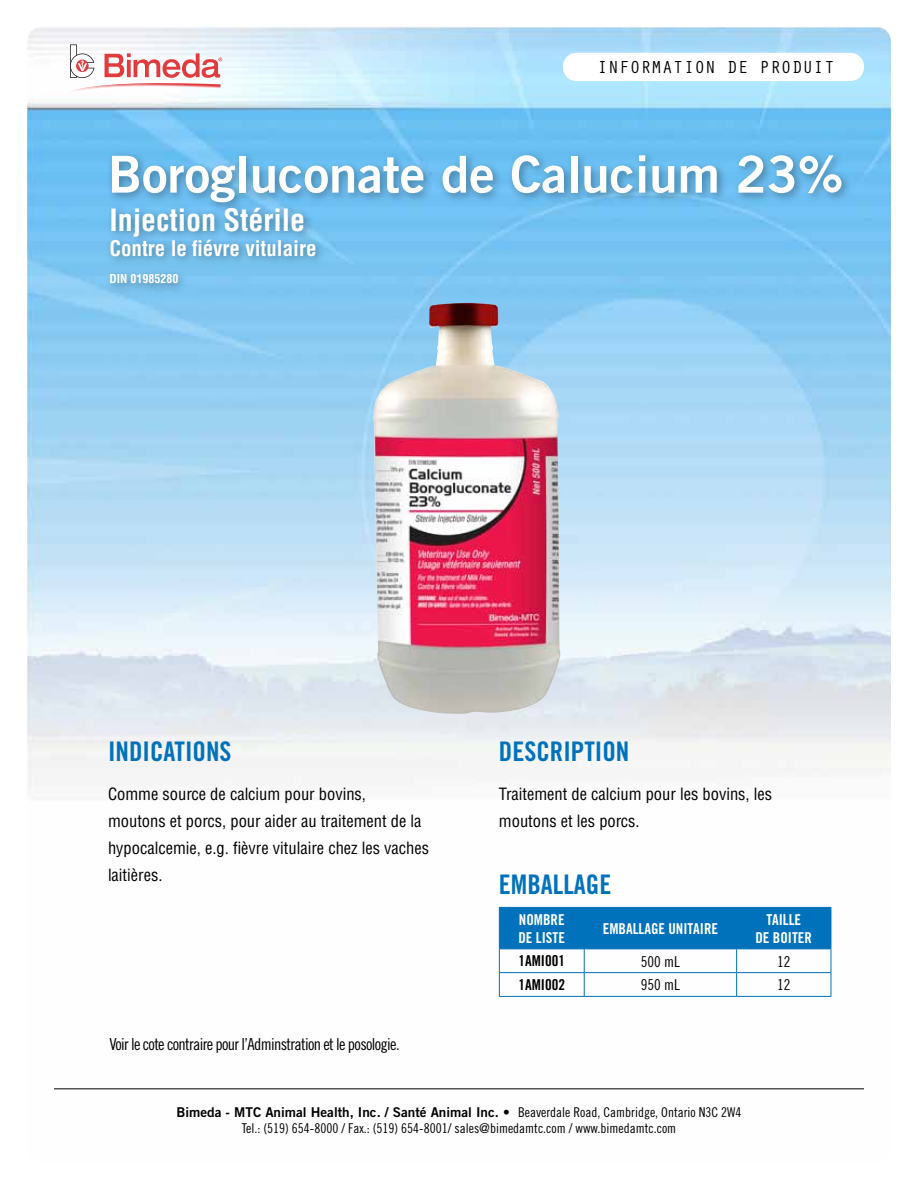
<style>
.page{position:relative;width:918px;height:1188px;background:#fff}
.page>*{position:absolute;margin:0;border:0;box-sizing:border-box;transform-origin:0 0}
.t1{font:51px "Trade Gothic Bold Two";color:#fff}
.t2{font:700 condensed 30px "Helvetica";color:#fff}
.t3{font:27px "Trade Gothic Bold Cond Twenty";color:#0071bb}
.t4{font:700 condensed 21px "Helvetica";color:#fff}
.t5{font:18px "Orator Std";color:#000}
.t6{font:condensed 16.5px/27px "Helvetica";color:#000}
.t7{font:16.5px "Trade Gothic Cond Eighteen";letter-spacing:-.04em;color:#000}
.t8{font:15px/18px "Trade Gothic Bold Cond Twenty";color:#fff}
.t9{font:15px "Trade Gothic Bold Cond Twenty";color:#000}
.t10{font:15px "Trade Gothic Cond Eighteen";color:#000}
.t11{font:13.5px "Trade Gothic Bold Two";color:#000}
.t12{font:13.5px "Trade Gothic Cond Eighteen";color:#000}
.t13{font:700 condensed 12px "Helvetica";color:#fff}
.s1{font-family:"Trade Gothic Cond Eighteen"}
</style>
<div class="page">
<img style="left:27px;top:27px;width:864px;height:1062px">
<div style="left:106px;top:150px;width:746px;height:63px;background:#000;opacity:.35"></div>
<hr style="left:54px;top:1089px;width:810px;height:1px;background:#000">
<svg style="left:499px;top:907px;width:333px;height:89px"></svg>
<hr style="left:499px;top:996px;width:85px;height:1px;background:#0071bb">
<hr style="left:584px;top:996px;width:153px;height:1px;background:#0071bb">
<hr style="left:737px;top:996px;width:94px;height:1px;background:#0071bb">
<svg style="left:69px;top:44px;width:153px;height:49px"></svg>
<div style="left:563px;top:53px;width:301px;height:28px;background:#fff;border-radius:14px"></div>
<div style="left:105px;top:203px;width:221px;height:91px;background:#000;opacity:.35"></div>
<img style="left:402px;top:303px;width:61px;height:74px">
<p class="t5" style="left:597px;top:54px;width:239px">INFORMATION DE PRODUIT</p>
<h1 class="t1" style="left:108px;top:143px;width:737px">Borogluconate de Calucium 23%</h1>
<h2 class="t2" style="left:109px;top:201px;width:197px">Injection Stérile</h2>
<p class="t4" style="left:109px;top:235px;width:209px">Contre le fiévre vitulaire</p>
<p class="t13" style="left:109px;top:271px;width:70px">DIN 01985280</p>
<h3 class="t3" style="left:108px;top:735px;width:125px">INDICATIONS</h3>
<p class="t6" style="left:108px;top:780px;width:323px">Comme source de calcium pour bovins,<br>moutons et porcs, pour aider au traitement de la hypocalcemie, e.g. fièvre vitulaire chez les vaches laitières.</p>
<p class="t7" style="left:109px;top:1034px;width:292px">Voir le cote contraire pour l’Adminstration et le posologie.</p>
<h3 class="t3" style="left:499px;top:735px;width:98px">DESCRIPTION</h3>
<p class="t6" style="left:499px;top:781px;width:275px">Traitement de calcium pour les bovins, les moutons et les porcs.</p>
<h3 class="t3" style="left:499px;top:868px;width:111px">EMBALLAGE</h3>
<p class="t8" style="left:518px;top:910px;width:46px">NOMBRE<br>DE LISTE</p>
<p class="t8" style="left:603px;top:919px;width:117px">EMBALLAGE UNITAIRE</p>
<p class="t8" style="left:755px;top:910px;width:57px;text-align:center">TAILLE<br>DE BOITER</p>
<p class="t9" style="left:518px;top:952px;width:48px">1AMI001</p>
<p class="t10" style="left:641px;top:952px;width:41px">500 mL</p>
<p class="t10" style="left:777px;top:952px;width:15px">12</p>
<p class="t9" style="left:518px;top:976px;width:48px">1AMI002</p>
<p class="t10" style="left:641px;top:976px;width:41px">950 mL</p>
<p class="t10" style="left:777px;top:976px;width:15px">12</p>
<p class="t11" style="left:177px;top:1104px;width:566px">Bimeda - MTC Animal Health, Inc. / Santé Animal Inc. • <span class="s1">Beaverdale Road, Cambridge, Ontario N3C 2W4</span></p>
<p class="t12" style="left:242px;top:1120px;width:436px">Tel.: (519) 654-8000 / Fax.: (519) 654-8001/ sales@bimedamtc.com / www.bimedamtc.com</p>
</div>
